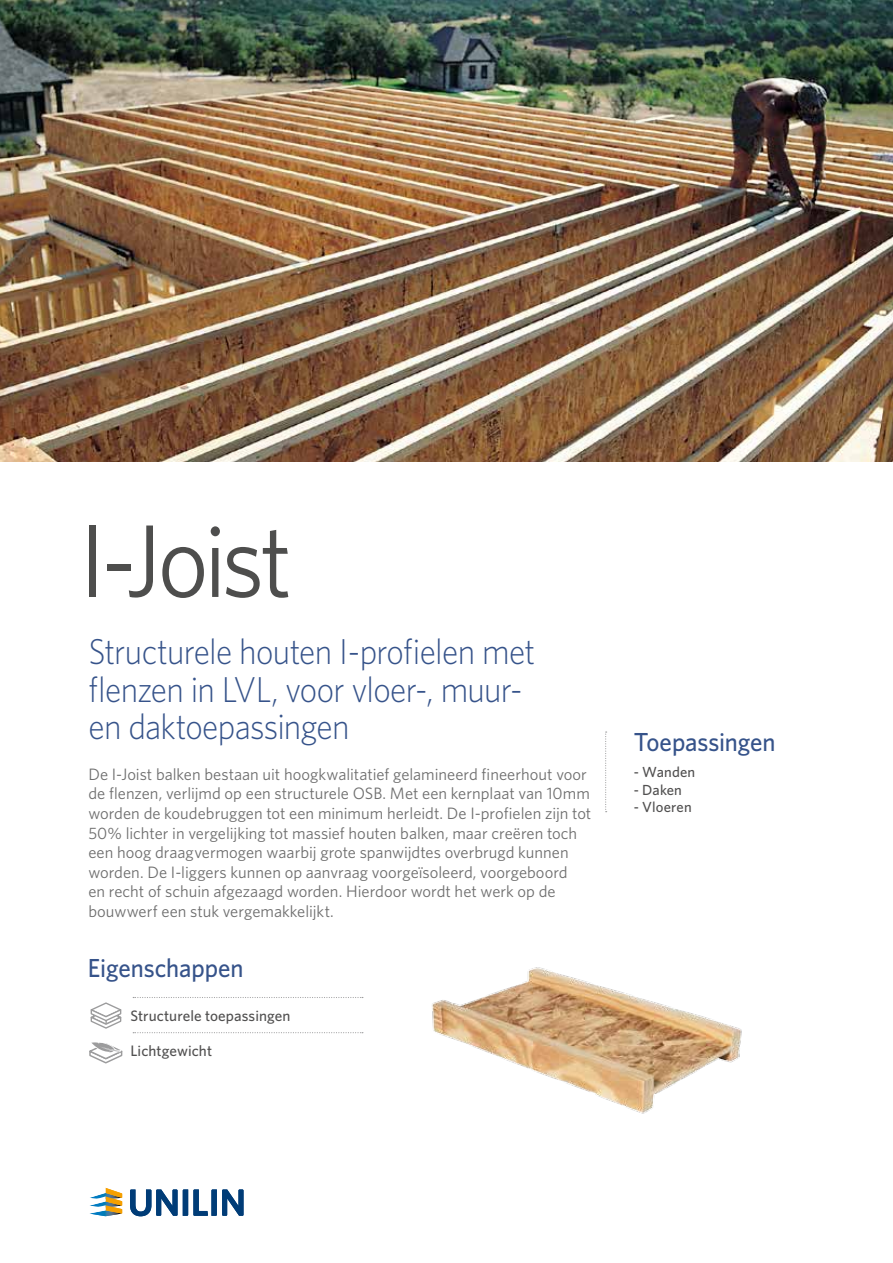
<style>
.page{position:relative;width:893px;height:1263px;background:#fff}
.page>*{position:absolute;margin:0;border:0;box-sizing:border-box;transform-origin:0 0}
.t1{font:103.5px "Whitney";letter-spacing:-.045em;color:#4e4e4d;scale:.94 1}
.t2{font:300 36px/37.5px "Whitney";letter-spacing:-.02em;color:#36538a;scale:.93 1}
.t3{font:500 26.1px "Whitney";letter-spacing:-.005em;color:#36538a;scale:.95 1}
.t4{font:16.5px/19.5px "Whitney";color:#6e6e6e}
.t5{font:500 15.15px "Whitney";letter-spacing:.005em;color:#515050}
.t6{font:500 14.55px "Whitney";letter-spacing:.005em;color:#515050}
</style>
<div class="page">
<svg style="left:605px;top:731px;width:2px;height:81px"></svg>
<svg style="left:130px;top:1189px;width:114px;height:27px"></svg>
<svg style="left:89px;top:1188px;width:33px;height:28px"></svg>
<svg style="left:133px;top:997px;width:230px;height:1px"></svg>
<svg style="left:133px;top:1032px;width:230px;height:1px"></svg>
<svg style="left:89px;top:1042px;width:33px;height:21px"></svg>
<svg style="left:90px;top:1002px;width:32px;height:27px"></svg>
<img style="left:0;top:0;width:893px;height:461px">
<img style="left:432px;top:967px;width:310px;height:147px">
<h1 class="t1" style="left:80px;top:492px;width:227px">I-Joist</h1>
<h2 class="t2" style="left:88px;top:632px;width:482px">Structurele houten I-profielen met flenzen in LVL, voor vloer-, muur&shy;en daktoepassingen</h2>
<p class="t4" style="left:88px;top:764px;width:504px">De I-Joist balken bestaan uit hoogkwalitatief gelamineerd fineerhout voor de flenzen, verlijmd op een structurele OSB. Met een kernplaat van 10mm worden de koudebruggen tot een minimum herleidt. De I-profielen zijn tot 50% lichter in vergelijking tot massief houten balken, maar creëren toch een hoog draagvermogen waarbij grote spanwijdtes overbrugd kunnen worden. De I-liggers kunnen op aanvraag voorgeïsoleerd, voorgeboord<br>en recht of schuin afgezaagd worden. Hierdoor wordt het werk op de bouwwerf een stuk vergemakkelijkt.</p>
<h3 class="t3" style="left:88px;top:950px;width:165px">Eigenschappen</h3>
<p class="t5" style="left:130px;top:1005px;width:162px">Structurele toepassingen</p>
<p class="t5" style="left:130px;top:1040px;width:83px">Lichtgewicht</p>
<h3 class="t3" style="left:634px;top:725px;width:151px">Toepassingen</h3>
<p class="t6" style="left:634px;top:763px;width:63px">- Wanden</p>
<p class="t6" style="left:634px;top:780px;width:50px">- Daken</p>
<p class="t6" style="left:634px;top:798px;width:59px">- Vloeren</p>
</div>
